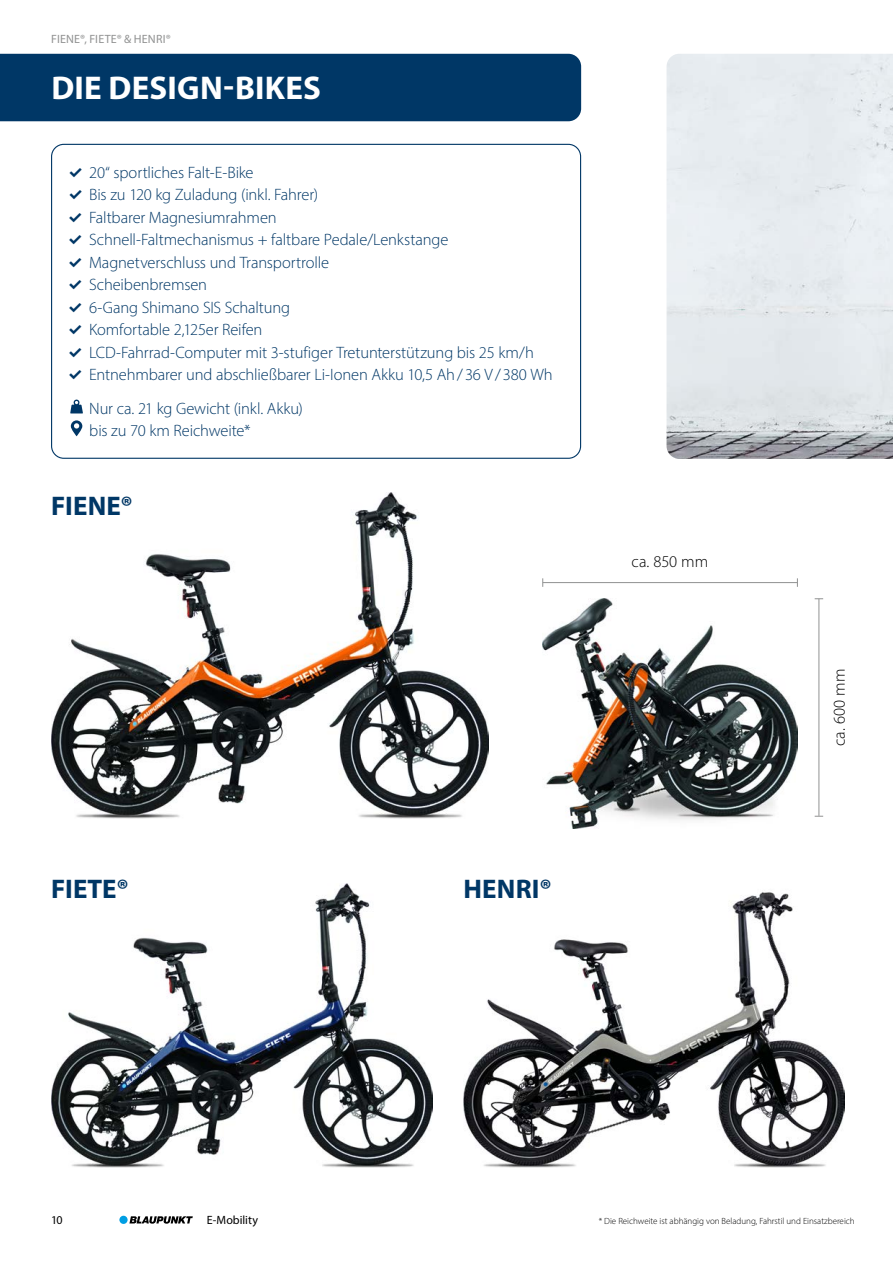
<style>
.page{position:relative;width:893px;height:1263px;background:#fff}
.page>*{position:absolute;margin:0;border:0;box-sizing:border-box;transform-origin:0 0}
.t1{font:700 33px "Myriad Pro";letter-spacing:.01em;color:#fff}
.t2{font:700 27px "Myriad Pro";letter-spacing:.005em;color:#003766}
.t3{font:300 16.5px/22.5px "Myriad Pro";letter-spacing:-.01em;color:#003766}
.t4{font:300 16.5px "Myriad Pro";letter-spacing:.005em;color:#000}
.t5{font:12px "Myriad Pro";letter-spacing:.02em;color:#919292}
.t6{font:12px "Myriad Pro";color:#000}
.t7{font:300 9px "Myriad Pro";color:#000}
.s1{font-family:"Inter";font-weight:700}
</style>
<div class="page">
<img style="left:666px;top:54px;width:227px;height:405px">
<svg style="left:70px;top:400px;width:13px;height:13px"></svg>
<svg style="left:71px;top:420px;width:11px;height:16px"></svg>
<svg style="left:74px;top:423px;width:5px;height:6px"></svg>
<img style="left:51px;top:883px;width:382px;height:285px">
<img style="left:463px;top:892px;width:382px;height:276px">
<img style="left:51px;top:493px;width:438px;height:326px">
<hr style="left:543px;top:582px;width:254px;height:1px;background:#919292">
<hr style="left:818px;top:599px;width:1px;height:217px;background:#919292">
<img style="left:542px;top:598px;width:256px;height:230px">
<div style="left:0;top:54px;width:581px;height:67px;background:#003766"></div>
<div style="left:119px;top:1216px;width:9px;height:8px;background:#009ee3;border-radius:50%"></div>
<svg style="left:129px;top:1216px;width:64px;height:8px"></svg>
<p class="t5" style="left:51px;top:31px;width:121px">FIENE®, FIETE® &amp; HENRI®</p>
<h1 class="t1" style="left:51px;top:66px;width:271px">DIE DESIGN-BIKES</h1>
<p class="t3" style="left:68px;top:161px;width:187px"><span class="s1">✓</span> 20“ sportliches Falt-E-Bike</p>
<p class="t3" style="left:68px;top:183px;width:252px"><span class="s1">✓</span> Bis zu 120 kg Zuladung (inkl. Fahrer)</p>
<p class="t3" style="left:68px;top:206px;width:210px"><span class="s1">✓</span> Faltbarer Magnesiumrahmen</p>
<p class="t3" style="left:68px;top:228px;width:382px"><span class="s1">✓</span> Schnell-Faltmechanismus + faltbare Pedale/Lenkstange</p>
<p class="t3" style="left:68px;top:251px;width:263px"><span class="s1">✓</span> Magnetverschluss und Transportrolle</p>
<p class="t3" style="left:68px;top:273px;width:141px"><span class="s1">✓</span> Scheibenbremsen</p>
<p class="t3" style="left:68px;top:296px;width:224px"><span class="s1">✓</span> 6-Gang Shimano SIS Schaltung</p>
<p class="t3" style="left:68px;top:318px;width:196px"><span class="s1">✓</span> Komfortable 2,125er Reifen</p>
<p class="t3" style="left:68px;top:341px;width:467px"><span class="s1">✓</span> LCD-Fahrrad-Computer mit 3-stufiger Tretunterstützung bis 25 km/h</p>
<p class="t3" style="left:68px;top:363px;width:486px"><span class="s1">✓</span> Entnehmbarer und abschließbarer Li-Ionen Akku 10,5 Ah/ 36 V/ 380 Wh</p>
<p class="t3" style="left:89px;top:397px;width:215px">Nur ca. 21 kg Gewicht (inkl. Akku) bis zu 70 km Reichweite*</p>
<h2 class="t2" style="left:51px;top:488px;width:83px">FIENE®</h2>
<p class="t4" style="left:631px;top:551px;width:78px">ca. 850 mm</p>
<h2 class="t2" style="left:51px;top:871px;width:79px">FIETE®</h2>
<h2 class="t2" style="left:463px;top:871px;width:90px">HENRI®</h2>
<p class="t4" style="left:829px;top:746px;width:79px;rotate:-90deg">ca. 600 mm</p>
<p class="t6" style="left:51px;top:1212px;width:13px">10</p>
<p class="t6" style="left:207px;top:1212px;width:53px">E-Mobility</p>
<p class="t7" style="left:599px;top:1215px;width:257px">* Die Reichweite ist abhängig von Beladung, Fahrstil und Einsatzbereich</p>
</div>
